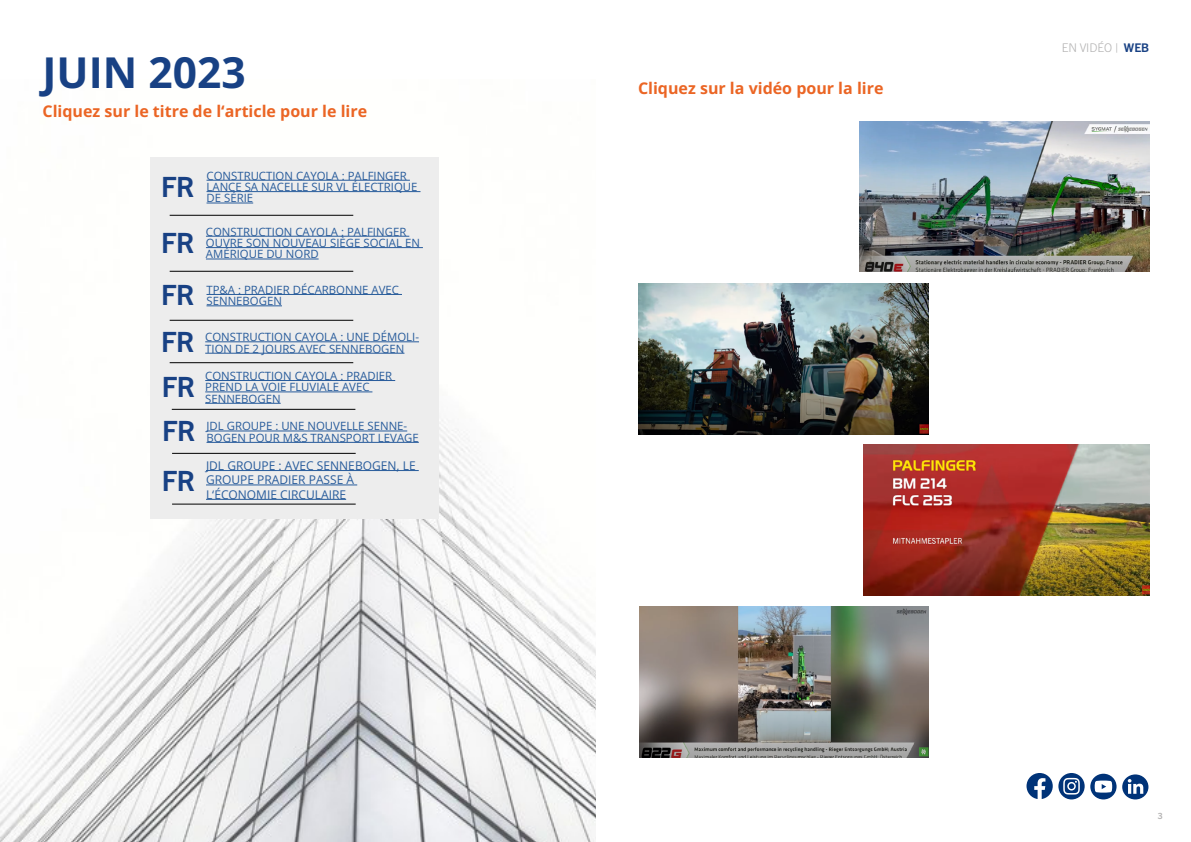
<style>
.page{position:relative;width:1191px;height:842px;background:#fff}
.page>*{position:absolute;margin:0;border:0;box-sizing:border-box;transform-origin:0 0}
.t1{font:700 42.5px "Open Sans";color:#184184}
.t2{font:700 28px "Trade Gothic Next LT Pro";letter-spacing:-.015em;color:#184184}
.t3{font:700 16px "Open Sans";color:#eb6524}
.t4{font:12px/14.4px "Open Sans";color:#275b9b}
.t5{font:300 12px "Trade Gothic Next LT Pro";color:#b3b2b2}
.t6{font:11.4px/11.4px "Open Sans";color:#275b9b}
.t7{font:700 8.5px "Trade Gothic Next LT Pro";color:#b3b2b2}
.s1{font-weight:700;color:#184184}
</style>
<div class="page">
<img style="left:0;top:419px;width:595px;height:423px">
<div style="left:150px;top:157px;width:289px;height:362px;background:#ededed"></div>
<hr style="left:170px;top:362px;width:183px;height:1px;background:#000">
<hr style="left:205px;top:342px;width:214px;height:1px;background:#275b9b">
<hr style="left:205px;top:353px;width:199px;height:1px;background:#275b9b">
<hr style="left:172px;top:409px;width:183px;height:1px;background:#000">
<hr style="left:172px;top:453px;width:184px;height:1px;background:#000">
<hr style="left:172px;top:504px;width:184px;height:1px;background:#000">
<hr style="left:170px;top:271px;width:183px;height:1px;background:#000">
<hr style="left:206px;top:236px;width:203px;height:1px;background:#275b9b">
<hr style="left:206px;top:247px;width:217px;height:1px;background:#275b9b">
<hr style="left:206px;top:259px;width:113px;height:1px;background:#275b9b">
<hr style="left:170px;top:320px;width:183px;height:1px;background:#000">
<hr style="left:206px;top:294px;width:196px;height:1px;background:#275b9b">
<hr style="left:206px;top:306px;width:76px;height:1px;background:#275b9b">
<hr style="left:170px;top:215px;width:183px;height:1px;background:#000">
<hr style="left:205px;top:380px;width:190px;height:1px;background:#275b9b">
<hr style="left:205px;top:392px;width:167px;height:1px;background:#275b9b">
<hr style="left:205px;top:403px;width:76px;height:1px;background:#275b9b">
<hr style="left:206px;top:431px;width:201px;height:1px;background:#275b9b">
<hr style="left:206px;top:442px;width:213px;height:1px;background:#275b9b">
<hr style="left:206px;top:470px;width:213px;height:1px;background:#275b9b">
<hr style="left:206px;top:485px;width:151px;height:1px;background:#275b9b">
<hr style="left:206px;top:499px;width:140px;height:1px;background:#275b9b">
<hr style="left:206px;top:180px;width:204px;height:1px;background:#275b9b">
<hr style="left:206px;top:191px;width:214px;height:1px;background:#275b9b">
<hr style="left:206px;top:203px;width:47px;height:1px;background:#275b9b">
<img style="left:860px;top:121px;width:289px;height:151px">
<img style="left:638px;top:283px;width:290px;height:152px">
<img style="left:863px;top:445px;width:286px;height:150px">
<img style="left:639px;top:606px;width:289px;height:151px">
<svg style="left:1026px;top:773px;width:26px;height:26px"></svg>
<svg style="left:1058px;top:773px;width:26px;height:26px"></svg>
<svg style="left:1063px;top:778px;width:16px;height:16px"></svg>
<div style="left:1090px;top:774px;width:26px;height:25px;background:#003378;border-radius:50%"></div>
<svg style="left:1094px;top:780px;width:18px;height:13px"></svg>
<div style="left:1122px;top:774px;width:26px;height:25px;background:#003378;border-radius:50%"></div>
<svg style="left:1127px;top:779px;width:16px;height:15px"></svg>
<h1 class="t1" style="left:43px;top:43px;width:205px">JUIN 2023</h1>
<h3 class="t3" style="left:43px;top:101px;width:326px">Cliquez sur le titre de l‘article pour le lire</h3>
<h2 class="t2" style="left:161px;top:167px;width:35px">FR</h2>
<p class="t6" style="left:206px;top:170px;width:212px">CONSTRUCTION CAYOLA : PALFINGER<br>LANCE SA NACELLE SUR VL ÉLECTRIQUE<br>DE SÉRIE</p>
<p class="t6" style="left:206px;top:226px;width:215px">CONSTRUCTION CAYOLA : PALFINGER<br>OUVRE SON NOUVEAU SIÈGE SOCIAL EN</p>
<h2 class="t2" style="left:161px;top:223px;width:35px">FR</h2>
<p class="t6" style="left:206px;top:248px;width:114px">AMÉRIQUE DU NORD</p>
<p class="t6" style="left:206px;top:284px;width:194px">TP&amp;A : PRADIER DÉCARBONNE AVEC</p>
<h2 class="t2" style="left:161px;top:276px;width:35px">FR</h2>
<p class="t6" style="left:206px;top:295px;width:77px">SENNEBOGEN</p>
<h2 class="t2" style="left:161px;top:322px;width:35px">FR</h2>
<p class="t6" style="left:205px;top:331px;width:215px">CONSTRUCTION CAYOLA : UNE DÉMOLI-</p>
<p class="t6" style="left:205px;top:342px;width:201px">TION DE 2 JOURS AVEC SENNEBOGEN</p>
<h2 class="t2" style="left:162px;top:367px;width:35px">FR</h2>
<p class="t6" style="left:205px;top:370px;width:188px">CONSTRUCTION CAYOLA : PRADIER<br>PREND LA VOIE FLUVIALE AVEC<br>SENNEBOGEN</p>
<h2 class="t2" style="left:162px;top:412px;width:35px">FR</h2>
<p class="t6" style="left:206px;top:420px;width:214px">JDL GROUPE : UNE NOUVELLE SENNE-<br>BOGEN POUR M&amp;S TRANSPORT LEVAGE</p>
<h2 class="t2" style="left:162px;top:461px;width:35px">FR</h2>
<p class="t4" style="left:206px;top:458px;width:211px">JDL GROUPE : AVEC SENNEBOGEN, LE<br>GROUPE PRADIER PASSE À<br>L‘ÉCONOMIE CIRCULAIRE</p>
<h3 class="t3" style="left:638px;top:77px;width:247px">Cliquez sur la vidéo pour la lire</h3>
<p class="t5" style="left:1061px;top:39px;width:89px">EN VIDÉO | <span class="s1">WEB</span></p>
<p class="t7" style="left:1157px;top:810px;width:6px">3</p>
</div>
